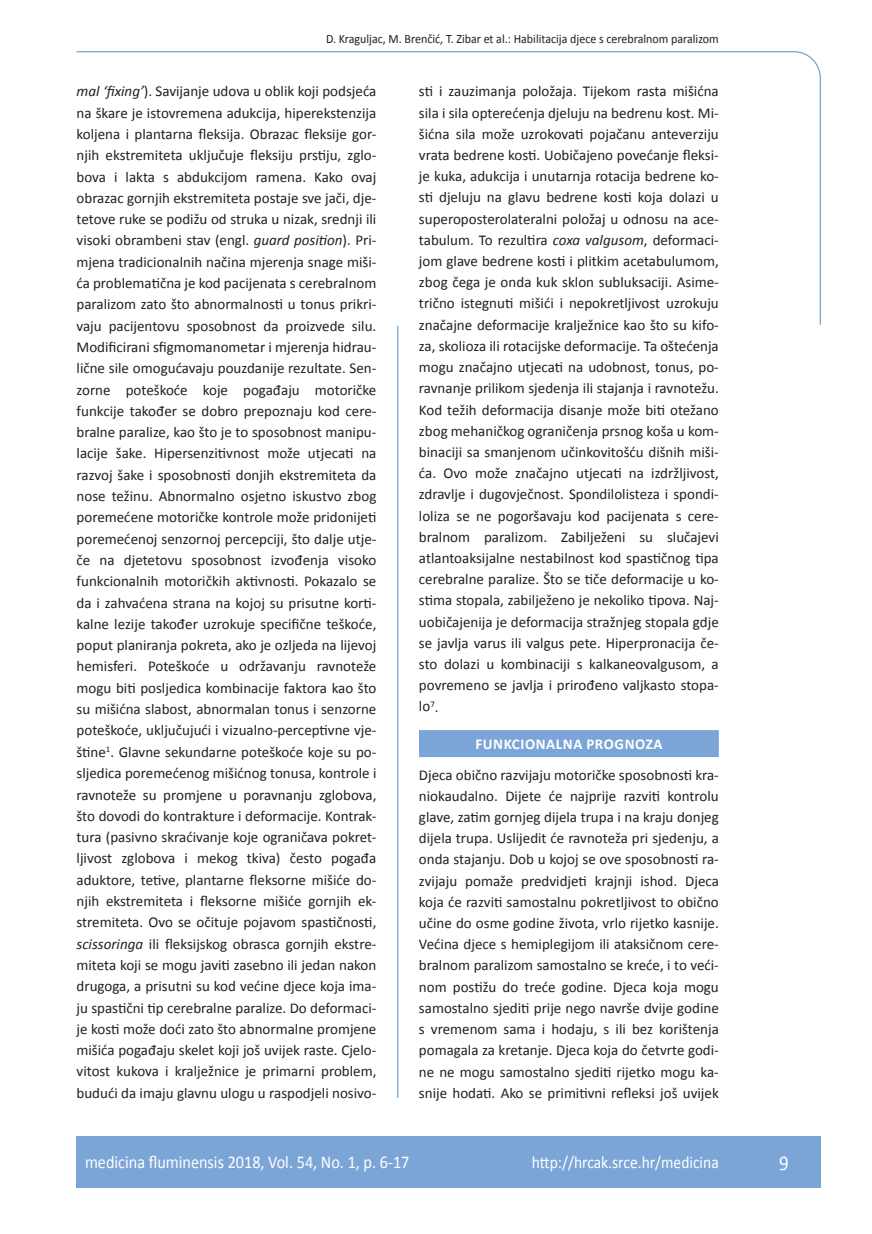
<style>
.page{position:relative;width:872px;height:1234px;background:#fff}
.page>*{position:absolute;margin:0;border:0;box-sizing:border-box;transform-origin:0 0}
.t1{font:21px "Calibri";color:#fff;scale:.9 1}
.t2{font:18px "Calibri";color:#fff;scale:.9 1}
.t3{font:17.25px "Calibri";color:#fff;scale:.9 1}
.t4{font:15px/21.3px "Calibri";color:#231f20;text-align:justify}
.t5{font:700 15px "Calibri";letter-spacing:.04em;color:#fff}
.t6{font:12.75px "Calibri";color:#231f20;scale:.94 1}
.s1{font-style:italic}
</style>
<div class="page">
<svg style="left:76px;top:51px;width:745px;height:275px"></svg>
<hr style="left:397px;top:325px;width:1px;height:772px;background:#7ca5d7">
<div style="left:77px;top:1135px;width:744px;height:51px;background:#7ca5d7"></div>
<div style="left:419px;top:730px;width:300px;height:27px;background:#7ca5d7"></div>
<p class="t6" style="left:326px;top:30px;width:419px">D. Kraguljac, M. Brenčić, T. Zibar et al.: Habilitacija djece s cerebralnom paralizom</p>
<p class="t4" style="left:77px;top:80px;width:301px"><span class="s1">mal ‘fixing’</span>). Savijanje udova u oblik koji podsjeća na škare je istovremena adukcija, hiperekstenzija koljena i plantarna fleksija. Obrazac fleksije gor&shy;njih ekstremiteta uključuje fleksiju prstiju, zglo&shy;bova i lakta s abdukcijom ramena. Kako ovaj obrazac gornjih ekstremiteta postaje sve jači, dje&shy;tetove ruke se podižu od struka u nizak, srednji ili visoki obrambeni stav (engl. <span class="s1">guard position</span>). Pri&shy;mjena tradicionalnih načina mjerenja snage miši&shy;ća problematična je kod pacijenata s cerebralnom paralizom zato što abnormalnosti u tonus prikri&shy;vaju pacijentovu sposobnost da proizvede silu.<br>Modificirani sfigmomanometar i mjerenja hidrau&shy;lične sile omogućavaju pouzdanije rezultate. Sen&shy;zorne poteškoće koje pogađaju motoričke funkcije također se dobro prepoznaju kod cere&shy;bralne paralize, kao što je to sposobnost manipu&shy;lacije šake. Hipersenzitivnost može utjecati na razvoj šake i sposobnosti donjih ekstremiteta da nose težinu. Abnormalno osjetno iskustvo zbog poremećene motoričke kontrole može pridonijeti poremećenoj senzornoj percepciji, što dalje utje&shy;če na djetetovu sposobnost izvođenja visoko funkcionalnih motoričkih aktivnosti. Pokazalo se da i zahvaćena strana na kojoj su prisutne korti&shy;kalne lezije također uzrokuje specifične teškoće, poput planiranja pokreta, ako je ozljeda na lijevoj hemisferi. Poteškoće u održavanju ravnoteže mogu biti posljedica kombinacije faktora kao što su mišićna slabost, abnormalan tonus i senzorne poteškoće, uključujući i vizualno-perceptivne vje&shy;štine<sup>1</sup>. Glavne sekundarne poteškoće koje su po&shy;sljedica poremećenog mišićnog tonusa, kontrole i ravnoteže su promjene u poravnanju zglobova, što dovodi do kontrakture i deformacije. Kontrak&shy;tura (pasivno skraćivanje koje ograničava pokret&shy;ljivost zglobova i mekog tkiva) često pogađa aduktore, tetive, plantarne fleksorne mišiće do&shy;njih ekstremiteta i fleksorne mišiće gornjih ek&shy;stremiteta. Ovo se očituje pojavom spastičnosti, <span class="s1">scissoringa</span> ili fleksijskog obrasca gornjih ekstre&shy;miteta koji se mogu javiti zasebno ili jedan nakon drugoga, a prisutni su kod većine djece koja ima&shy;ju spastični tip cerebralne paralize. Do deformaci&shy;je kosti može doći zato što abnormalne promjene mišića pogađaju skelet koji još uvijek raste. Cjelo&shy;vitost kukova i kralježnice je primarni problem, budući da imaju glavnu ulogu u raspodjeli nosivo-</p>
<p class="t4" style="left:419px;top:80px;width:301px">sti i zauzimanja položaja. Tijekom rasta mišićna sila i sila opterećenja djeluju na bedrenu kost. Mi&shy;šićna sila može uzrokovati pojačanu anteverziju vrata bedrene kosti. Uobičajeno povećanje fleksi&shy;je kuka, adukcija i unutarnja rotacija bedrene ko&shy;sti djeluju na glavu bedrene kosti koja dolazi u superoposterolateralni položaj u odnosu na ace&shy;tabulum. To rezultira <span class="s1">coxa valgusom</span>, deformaci&shy;jom glave bedrene kosti i plitkim acetabulumom, zbog čega je onda kuk sklon subluksaciji. Asime&shy;trično istegnuti mišići i nepokretljivost uzrokuju značajne deformacije kralježnice kao što su kifo&shy;za, skolioza ili rotacijske deformacije. Ta oštećenja mogu značajno utjecati na udobnost, tonus, po&shy;ravnanje prilikom sjedenja ili stajanja i ravnotežu.<br>Kod težih deformacija disanje može biti otežano zbog mehaničkog ograničenja prsnog koša u kom&shy;binaciji sa smanjenom učinkovitošću dišnih miši&shy;ća. Ovo može značajno utjecati na izdržljivost, zdravlje i dugovječnost. Spondilolisteza i spondi&shy;loliza se ne pogoršavaju kod pacijenata s cere&shy;bralnom paralizom. Zabilježeni su slučajevi atlantoaksijalne nestabilnost kod spastičnog tipa cerebralne paralize. Što se tiče deformacije u ko&shy;stima stopala, zabilježeno je nekoliko tipova. Naj&shy;uobičajenija je deformacija stražnjeg stopala gdje se javlja varus ili valgus pete. Hiperpronacija če&shy;sto dolazi u kombinaciji s kalkaneovalgusom, a povremeno se javlja i prirođeno valjkasto stopa&shy;lo<sup>7</sup>.</p>
<p class="t5" style="left:475px;top:734px;width:189px">FUNKCIONALNA PROGNOZA</p>
<p class="t4" style="left:419px;top:763px;width:301px">Djeca obično razvijaju motoričke sposobnosti kra&shy;niokaudalno. Dijete će najprije razviti kontrolu glave, zatim gornjeg dijela trupa i na kraju donjeg dijela trupa. Uslijedit će ravnoteža pri sjedenju, a onda stajanju. Dob u kojoj se ove sposobnosti ra&shy;zvijaju pomaže predvidjeti krajnji ishod. Djeca koja će razviti samostalnu pokretljivost to obično učine do osme godine života, vrlo rijetko kasnije.<br>Većina djece s hemiplegijom ili ataksičnom cere&shy;bralnom paralizom samostalno se kreće, i to veći&shy;nom postižu do treće godine. Djeca koja mogu samostalno sjediti prije nego navrše dvije godine s vremenom sama i hodaju, s ili bez korištenja pomagala za kretanje. Djeca koja do četvrte godi&shy;ne ne mogu samostalno sjediti rijetko mogu ka&shy;snije hodati. Ako se primitivni refleksi još uvijek</p>
<p class="t2" style="left:85px;top:1150px;width:362px">medicina fluminensis 2018, Vol. 54, No. 1, p. 6-17</p>
<p class="t3" style="left:532px;top:1151px;width:209px">http://hrcak.srce.hr/medicina</p>
<h1 class="t1" style="left:779px;top:1149px;width:12px">9</h1>
</div>
